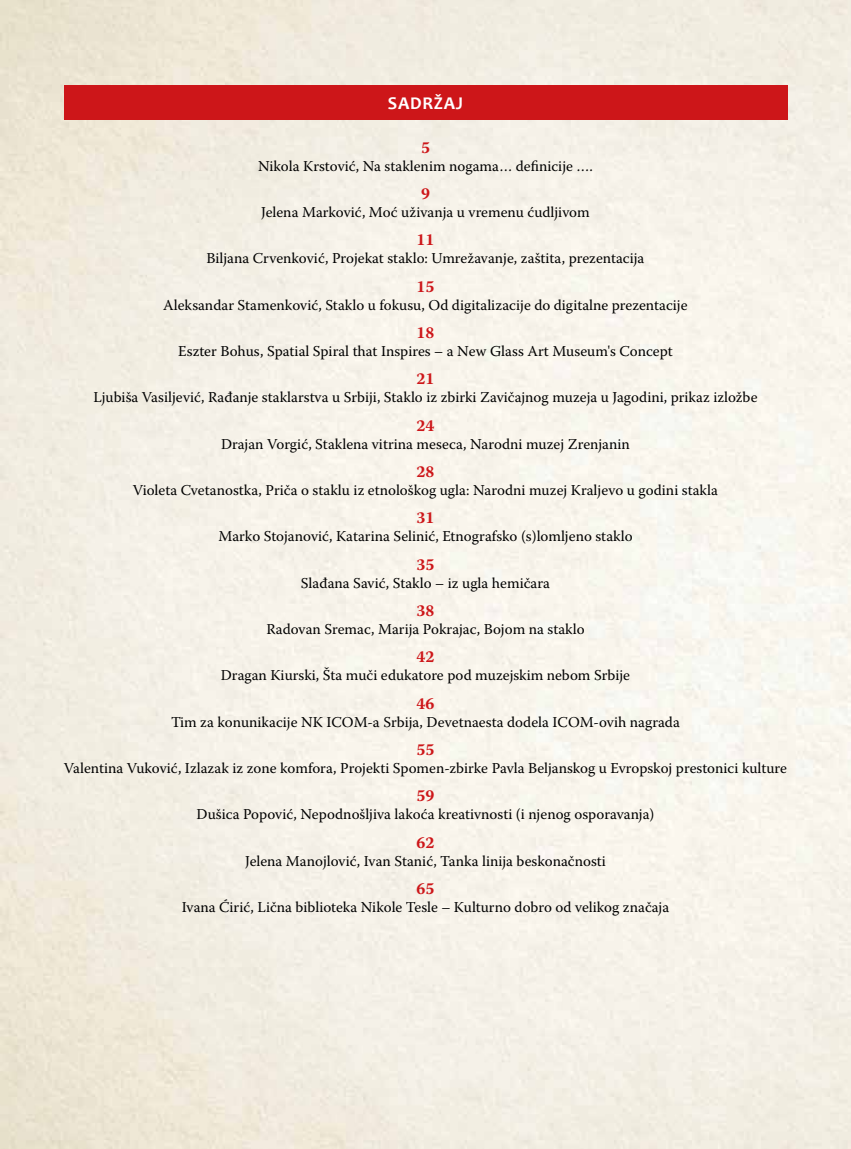
<style>
.page{position:relative;width:851px;height:1149px;background:#fff}
.page>*{position:absolute;margin:0;border:0;box-sizing:border-box;transform-origin:0 0}
.t1{font:700 18px "Candara";letter-spacing:.04em;color:#fff}
.t2{font:700 16.5px "Warnock Pro";color:#cd1619}
.t3{font:15px "Warnock Pro";color:#000}
</style>
<div class="page">
<img style="left:0;top:0;width:850px;height:1148px">
<div style="left:64px;top:85px;width:723px;height:34px;background:#cd1619"></div>
<p class="t1" style="left:388px;top:92px;width:77px">SADRŽAJ</p>
<p class="t2" style="left:421px;top:137px;width:10px">5</p>
<p class="t3" style="left:258px;top:156px;width:336px">Nikola Krstović, Na staklenim nogama… definicije ….</p>
<p class="t2" style="left:421px;top:183px;width:10px">9</p>
<p class="t3" style="left:261px;top:203px;width:330px">Jelena Marković, Moć uživanja u vremenu ćudljivom</p>
<p class="t2" style="left:416px;top:230px;width:19px">11</p>
<p class="t3" style="left:206px;top:249px;width:439px">Biljana Crvenković, Projekat staklo: Umrežavanje, zaštita, prezentacija</p>
<p class="t2" style="left:416px;top:276px;width:19px">15</p>
<p class="t3" style="left:163px;top:295px;width:526px">Aleksandar Stamenković, Staklo u fokusu, Od digitalizacije do digitalne prezentacije</p>
<p class="t2" style="left:416px;top:322px;width:19px">18</p>
<p class="t3" style="left:178px;top:342px;width:496px">Eszter Bohus, Spatial Spiral that Inspires – a New Glass Art Museum's Concept</p>
<p class="t2" style="left:416px;top:369px;width:19px">21</p>
<p class="t3" style="left:93px;top:388px;width:665px">Ljubiša Vasiljević, Rađanje staklarstva u Srbiji, Staklo iz zbirki Zavičajnog muzeja u Jagodini, prikaz izložbe</p>
<p class="t2" style="left:416px;top:415px;width:19px">24</p>
<p class="t3" style="left:221px;top:434px;width:410px">Drajan Vorgić, Staklena vitrina meseca, Narodni muzej Zrenjanin</p>
<p class="t2" style="left:416px;top:461px;width:19px">28</p>
<p class="t3" style="left:133px;top:481px;width:586px">Violeta Cvetanostka, Priča o staklu iz etnološkog ugla: Narodni muzej Kraljevo u godini stakla</p>
<p class="t2" style="left:416px;top:508px;width:19px">31</p>
<p class="t3" style="left:218px;top:527px;width:415px">Marko Stojanović, Katarina Selinić, Etnografsko (s)lomljeno staklo</p>
<p class="t2" style="left:416px;top:554px;width:19px">35</p>
<p class="t3" style="left:301px;top:573px;width:250px">Slađana Savić, Staklo – iz ugla hemičara</p>
<p class="t2" style="left:416px;top:600px;width:19px">38</p>
<p class="t3" style="left:266px;top:620px;width:320px">Radovan Sremac, Marija Pokrajac, Bojom na staklo</p>
<p class="t2" style="left:416px;top:646px;width:19px">42</p>
<p class="t3" style="left:221px;top:666px;width:410px">Dragan Kiurski, Šta muči edukatore pod muzejskim nebom Srbije</p>
<p class="t2" style="left:416px;top:693px;width:19px">46</p>
<p class="t3" style="left:171px;top:712px;width:510px">Tim za konunikacije NK ICOM-a Srbija, Devetnaesta dodela ICOM-ovih nagrada</p>
<p class="t2" style="left:416px;top:739px;width:19px">55</p>
<p class="t3" style="left:64px;top:758px;width:724px">Valentina Vuković, Izlazak iz zone komfora, Projekti Spomen-zbirke Pavla Beljanskog u Evropskoj prestonici kulture</p>
<p class="t2" style="left:416px;top:785px;width:19px">59</p>
<p class="t3" style="left:196px;top:805px;width:459px">Dušica Popović, Nepodnošljiva lakoća kreativnosti (i njenog osporavanja)</p>
<p class="t2" style="left:416px;top:832px;width:19px">62</p>
<p class="t3" style="left:245px;top:851px;width:362px">Jelena Manojlović, Ivan Stanić, Tanka linija beskonačnosti</p>
<p class="t2" style="left:416px;top:878px;width:19px">65</p>
<p class="t3" style="left:182px;top:897px;width:489px">Ivana Ćirić, Lična biblioteka Nikole Tesle – Kulturno dobro od velikog značaja</p>
</div>
